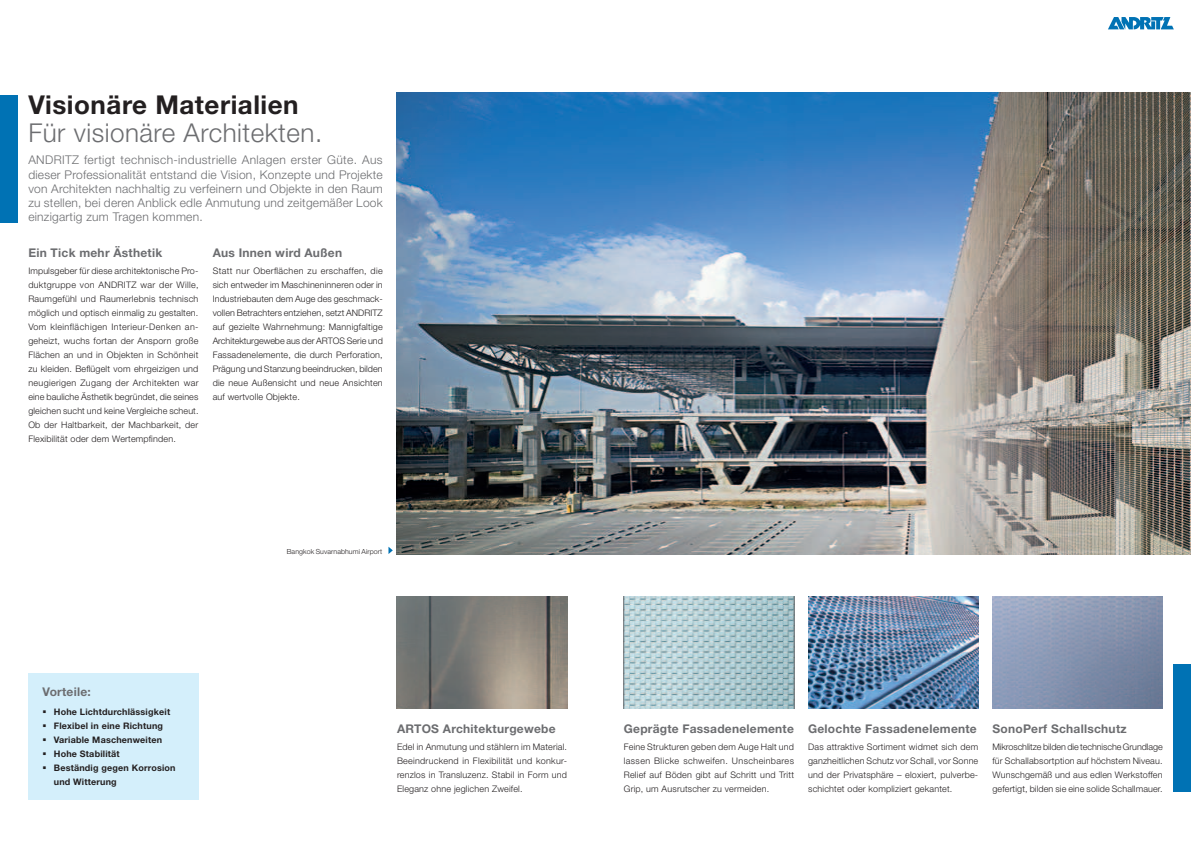
<style>
.page{position:relative;width:1191px;height:842px;background:#fff}
.page>*{position:absolute;margin:0;border:0;box-sizing:border-box;transform-origin:0 0}
.t1{font:300 26px "Helvetica Neue LT Std";letter-spacing:.02em;color:#6c6d70}
.t2{font:700 26px "Helvetica Neue LT Std";letter-spacing:.02em;color:#231f20}
.t3{font:300 12px/14px "Helvetica Neue LT Std";letter-spacing:.02em;color:#6c6d70;text-align:justify}
.t4{font:700 12px "Helvetica Neue LT Std";letter-spacing:.02em;color:#6c6d70}
.t5{font:300 9px/14px "Helvetica Neue LT Std";letter-spacing:.02em;color:#231f20;text-align:justify}
.t6{font:700 9px/14px "Helvetica Neue LT Std";letter-spacing:.02em;color:#231f20}
.t7{font:300 7px "Helvetica Neue LT Std";letter-spacing:.01em;color:#231f20}
</style>
<div class="page">
<div style="left:1174px;top:664px;width:17px;height:128px;background:#0072b4"></div>
<div style="left:0;top:95px;width:17px;height:128px;background:#0072b4"></div>
<img style="left:397px;top:92px;width:794px;height:462px">
<svg style="left:624px;top:596px;width:170px;height:112px;background:#aec9ce"></svg>
<img style="left:397px;top:596px;width:170px;height:112px">
<img style="left:992px;top:596px;width:170px;height:112px">
<img style="left:808px;top:596px;width:170px;height:112px">
<svg style="left:1108px;top:17px;width:65px;height:12px"></svg>
<div style="left:28px;top:673px;width:170px;height:126px;background:#d4effb"></div>
<svg style="left:388px;top:547px;width:5px;height:7px"></svg>
<h1 class="t2" style="left:28px;top:88px;width:272px">Visionäre Materialien</h1>
<h1 class="t1" style="left:28px;top:117px;width:295px">Für visionäre Architekten.</h1>
<p class="t3" style="left:28px;top:153px;width:356px">ANDRITZ fertigt technisch-industrielle Anlagen erster Güte. Aus dieser Professionalität entstand die Vision, Konzepte und Projekte von Architekten nachhaltig zu verfeinern und Objekte in den Raum zu stellen, bei deren Anblick edle Anmutung und zeitgemäßer Look einzigartig zum Tragen kommen.</p>
<h2 class="t4" style="left:28px;top:245px;width:135px">Ein Tick mehr Ästhetik</h2>
<p class="t5" style="left:28px;top:264px;width:172px">Impulsgeber für diese architektonische Pro&shy;duktgruppe von ANDRITZ war der Wille, Raumgefühl und Raumerlebnis technisch möglich und optisch einmalig zu gestalten.<br>Vom kleinflächigen Interieur-Denken an&shy;geheizt, wuchs fortan der Ansporn große Flächen an und in Objekten in Schönheit zu kleiden. Beflügelt vom ehrgeizigen und neugierigen Zugang der Architekten war eine bauliche Ästhetik begründet, die seines gleichen sucht und keine Vergleiche scheut.<br>Ob der Haltbarkeit, der Machbarkeit, der Flexibilität oder dem Wertempfinden.</p>
<h2 class="t4" style="left:213px;top:245px;width:131px">Aus Innen wird Außen</h2>
<p class="t5" style="left:213px;top:264px;width:172px">Statt nur Oberflächen zu erschaffen, die sich entweder im Maschineninneren oder in Industriebauten dem Auge des geschmack&shy;vollen Betrachters entziehen, setzt ANDRITZ auf gezielte Wahrnehmung: Mannigfaltige Architekturgewebe aus der ARTOS Serie und Fassadenelemente, die durch Perforation, Prägung und Stanzung beeindrucken, bilden die neue Außensicht und neue Ansichten auf wertvolle Objekte.</p>
<p class="t7" style="left:287px;top:547px;width:97px">Bangkok Suvarnabhumi Airport</p>
<h2 class="t4" style="left:43px;top:684px;width:50px">Vorteile:</h2>
<p class="t6" style="left:54px;top:705px;width:123px">Hohe Lichtdurchlässigkeit<br>Flexibel in eine Richtung<br>Variable Maschenweiten<br>Hohe Stabilität<br>Beständig gegen Korrosion und Witterung</p>
<h2 class="t4" style="left:397px;top:721px;width:160px">ARTOS Architekturgewebe</h2>
<p class="t5" style="left:397px;top:740px;width:172px">Edel in Anmutung und stählern im Material.<br>Beeindruckend in Flexibilität und konkur&shy;renzlos in Transluzenz. Stabil in Form und Eleganz ohne jeglichen Zweifel.</p>
<h2 class="t4" style="left:624px;top:721px;width:172px">Geprägte Fassadenelemente</h2>
<p class="t5" style="left:624px;top:740px;width:172px">Feine Strukturen geben dem Auge Halt und lassen Blicke schweifen. Unscheinbares Relief auf Böden gibt auf Schritt und Tritt Grip, um Ausrutscher zu vermeiden.</p>
<h2 class="t4" style="left:808px;top:721px;width:170px">Gelochte Fassadenelemente</h2>
<p class="t5" style="left:808px;top:740px;width:172px">Das attraktive Sortiment widmet sich dem ganzheitlichen Schutz vor Schall, vor Sonne und der Privatsphäre – eloxiert, pulverbe&shy;schichtet oder kompliziert gekantet.</p>
<h2 class="t4" style="left:992px;top:721px;width:136px">SonoPerf Schallschutz</h2>
<p class="t5" style="left:992px;top:740px;width:172px">Mikroschlitze bilden die technische Grundlage für Schallabsortption auf höchstem Niveau.<br>Wunschgemäß und aus edlen Werkstoffen gefertigt, bilden sie eine solide Schallmauer.</p>
</div>
